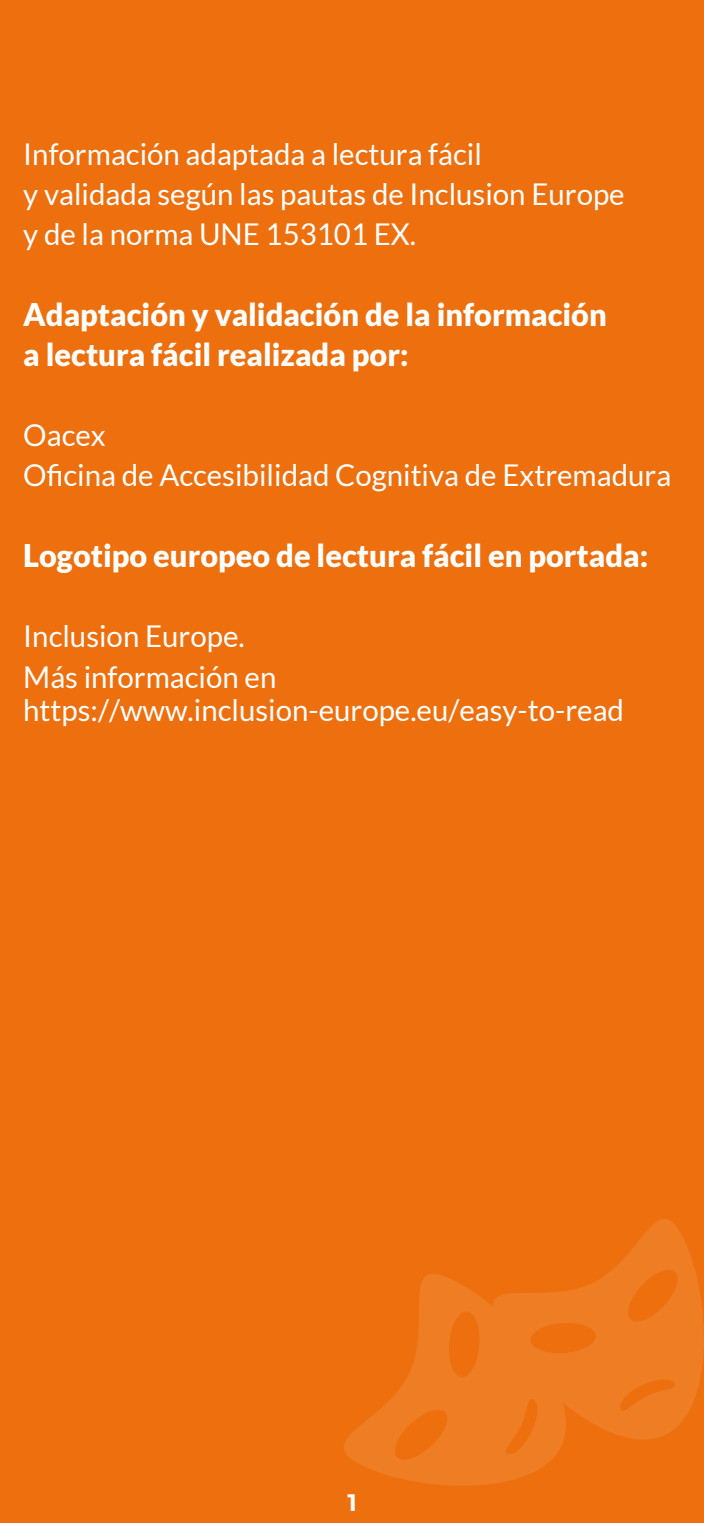
<style>
.page{position:relative;width:704px;height:1523px;background:#fff}
.page>*{position:absolute;margin:0;border:0;box-sizing:border-box;transform-origin:0 0}
.t1{font:900 31.25px/40.2px "Lato";color:#fff}
.t2{font:30px/40.2px "Lato";color:#fff}
.t3{font:700 23.75px "Montserrat";color:#fff}
</style>
<div class="page">
<div style="left:0;top:0;width:703px;height:1522px;background:#ed6f0d"></div>
<svg style="left:585px;top:1219px;width:118px;height:221px;fill:#ee7d24"></svg>
<svg style="left:344px;top:1274px;width:241px;height:211px;fill:#ee7d24"></svg>
<p class="t2" style="left:23px;top:134px;width:602px">Información adaptada a lectura fácil<br>y validada según las pautas de Inclusion Europe y de la norma UNE 153101 EX.</p>
<p class="t1" style="left:23px;top:293px;width:584px">Adaptación y validación de la información a lectura fácil realizada por:</p>
<p class="t2" style="left:23px;top:415px;width:649px">Oacex<br>Oficina de Accesibilidad Cognitiva de Extremadura</p>
<p class="t1" style="left:23px;top:535px;width:626px">Logotipo europeo de lectura fácil en portada:</p>
<p class="t2" style="left:23px;top:616px;width:254px">Inclusion Europe.<br>Más información en</p>
<p class="t2" style="left:23px;top:689px;width:602px">https://www.inclusion-europe.eu/easy-to-read</p>
<p class="t3" style="left:347px;top:1485px;width:11px">1</p>
</div>
